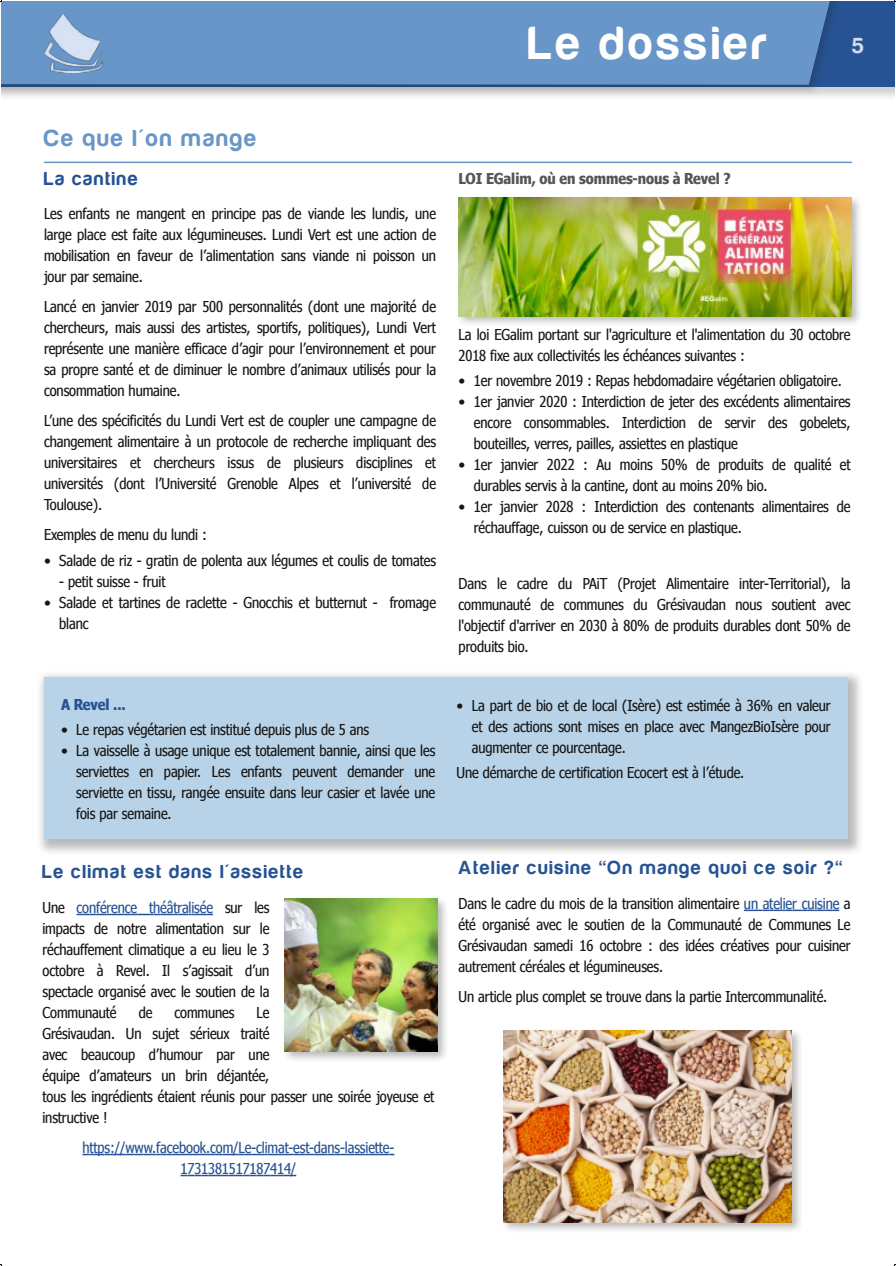
<style>
.page{position:relative;width:896px;height:1266px;background:#fff}
.page>*{position:absolute;margin:0;border:0;box-sizing:border-box;transform-origin:0 0}
.t1{font:48px "Harabara";letter-spacing:.1em;color:#fff}
.t2{font:24px "Harabara";letter-spacing:.1em;color:#6896c8}
.t3{font:22.5px "Harabara";color:rgb(255 255 255/.8)}
.t4{font:19.5px "Harabara";letter-spacing:.095em;color:#275394}
.t5{font:15px/21px "Nina";letter-spacing:-.005em;color:#181715;text-align:justify}
.t6{font:15px/21px "Nina";letter-spacing:-.005em;color:#275394;text-align:center}
.t7{font:700 15px "Nina";letter-spacing:-.005em;color:#565655}
.t8{font:700 15px "Nina";letter-spacing:-.01em;color:#275394}
.s1{color:#275394}
</style>
<div class="page">
<div style="left:2px;top:2px;width:892px;height:100px;background:#181715;opacity:.2"></div>
<div style="left:2px;top:2px;width:892px;height:85px;background:#275394"></div>
<div style="left:2px;top:2px;width:845px;height:94px;background:#181715;opacity:.2"></div>
<div style="left:2px;top:2px;width:833px;height:83px;background:#6896c8"></div>
<img style="left:44px;top:13px;width:59px;height:60px">
<div style="left:36px;top:669px;width:829px;height:187px;background:#181715;opacity:.3"></div>
<div style="left:44px;top:678px;width:804px;height:161px;background:#b8d3e8"></div>
<hr style="left:44px;top:162px;width:808px;height:1px;background:#6896c8">
<div style="left:455px;top:194px;width:409px;height:134px;background:#181715;opacity:.3"></div>
<img style="left:459px;top:197px;width:393px;height:119px">
<svg style="left:77px;top:914px;width:136px;height:1px"></svg>
<svg style="left:82px;top:1154px;width:312px;height:1px"></svg>
<svg style="left:181px;top:1175px;width:115px;height:1px"></svg>
<div style="left:281px;top:895px;width:168px;height:168px;background:#181715;opacity:.3"></div>
<img style="left:284px;top:899px;width:153px;height:153px">
<svg style="left:744px;top:909px;width:95px;height:2px"></svg>
<div style="left:501px;top:1027px;width:303px;height:207px;background:#181715;opacity:.3"></div>
<img style="left:504px;top:1030px;width:288px;height:192px">
<h1 class="t1" style="left:528px;top:18px;width:240px">Le dossier</h1>
<h3 class="t3" style="left:852px;top:34px;width:13px">5</h3>
<h2 class="t2" style="left:44px;top:125px;width:214px">Ce que l'on mange</h2>
<h3 class="t4" style="left:44px;top:168px;width:95px">La cantine</h3>
<p class="t5" style="left:44px;top:203px;width:393px">Les enfants ne mangent en principe pas de viande les lundis, une large place est faite aux légumineuses. Lundi Vert est une action de mobilisation en faveur de l’alimentation sans viande ni poisson un jour par semaine.</p>
<p class="t5" style="left:44px;top:296px;width:393px">Lancé en janvier 2019 par 500 personnalités (dont une majorité de chercheurs, mais aussi des artistes, sportifs, politiques), Lundi Vert représente une manière efficace d’agir pour l’environnement et pour sa propre santé et de diminuer le nombre d’animaux utilisés pour la consommation humaine.</p>
<p class="t5" style="left:44px;top:410px;width:393px">L’une des spécificités du Lundi Vert est de coupler une campagne de changement alimentaire à un protocole de recherche impliquant des universitaires et chercheurs issus de plusieurs disciplines et universités (dont l’Université Grenoble Alpes et l’université de Toulouse).</p>
<p class="t5" style="left:44px;top:524px;width:164px">Exemples de menu du lundi :</p>
<p class="t5" style="left:44px;top:549px;width:393px">• Salade de riz - gratin de polenta aux légumes et coulis de tomates</p>
<p class="t5" style="left:59px;top:570px;width:108px">- petit suisse - fruit</p>
<p class="t5" style="left:59px;top:591px;width:378px;text-indent:-15px">• Salade et tartines de raclette - Gnocchis et butternut - fromage blanc</p>
<p class="t8" style="left:61px;top:695px;width:66px">A Revel ...</p>
<p class="t5" style="left:61px;top:719px;width:310px">• Le repas végétarien est institué depuis plus de 5 ans</p>
<p class="t5" style="left:76px;top:740px;width:361px;text-indent:-15px">• La vaisselle à usage unique est totalement bannie, ainsi que les serviettes en papier. Les enfants peuvent demander une serviette en tissu, rangée ensuite dans leur casier et lavée une fois par semaine.</p>
<h3 class="t4" style="left:42px;top:862px;width:262px">Le climat est dans l'assiette</h3>
<p class="t5" style="left:42px;top:896px;width:228px">Une <span class="s1">conférence théâtralisée</span> sur les impacts de notre alimentation sur le réchauffement climatique a eu lieu le 3 octobre à Revel. Il s’agissait d’un spectacle organisé avec le soutien de la Communauté</p>
<p class="t5" style="left:139px;top:1001px;width:15px">de</p>
<p class="t5" style="left:174px;top:1001px;width:61px">communes</p>
<p class="t5" style="left:42px;top:1001px;width:393px;text-align:left;text-indent:214px">Le<br>Grésivaudan. Un sujet sérieux traité<br>avec beaucoup d’humour par une<br>équipe d’amateurs un brin déjantée,<br>tous les ingrédients étaient réunis pour passer une soirée joyeuse et instructive !</p>
<p class="t6" style="left:82px;top:1136px;width:313px">https://www.facebook.com/Le-climat-est-dans-lassiette-<br>1731381517187414/</p>
<p class="t7" style="left:459px;top:169px;width:274px">LOI EGalim, où en sommes-nous à Revel ?</p>
<p class="t5" style="left:459px;top:323px;width:393px">La loi EGalim portant sur l'agriculture et l'alimentation du 30 octobre<br>2018 fixe aux collectivités les échéances suivantes :</p>
<p class="t5" style="left:459px;top:370px;width:385px">• 1er novembre 2019 : Repas hebdomadaire végétarien obligatoire.</p>
<p class="t5" style="left:474px;top:391px;width:378px;text-indent:-15px">• 1er janvier 2020 : Interdiction de jeter des excédents alimentaires encore consommables. Interdiction de servir des gobelets, bouteilles, verres, pailles, assiettes en plastique</p>
<p class="t5" style="left:474px;top:454px;width:378px;text-indent:-15px">• 1er janvier 2022 : Au moins 50% de produits de qualité et durables servis à la cantine, dont au moins 20% bio.</p>
<p class="t5" style="left:474px;top:496px;width:378px;text-indent:-15px">• 1er janvier 2028 : Interdiction des contenants alimentaires de réchauffage, cuisson ou de service en plastique.</p>
<p class="t5" style="left:459px;top:572px;width:393px">Dans le cadre du PAiT (Projet Alimentaire inter-Territorial), la communauté de communes du Grésivaudan nous soutient avec l'objectif d'arriver en 2030 à 80% de produits durables dont 50% de produits bio.</p>
<p class="t5" style="left:472px;top:694px;width:360px;text-indent:-15px">• La part de bio et de local (Isère) est estimée à 36% en valeur et des actions sont mises en place avec MangezBioIsère pour augmenter ce pourcentage.</p>
<p class="t5" style="left:456px;top:762px;width:289px">Une démarche de certification Ecocert est à l’étude.</p>
<h3 class="t4" style="left:459px;top:857px;width:385px">Atelier cuisine "On mange quoi ce soir ?"</h3>
<p class="t5" style="left:459px;top:892px;width:393px">Dans le cadre du mois de la transition alimentaire <span class="s1">un atelier cuisine</span> a été organisé avec le soutien de la Communauté de Communes Le Grésivaudan samedi 16 octobre : des idées créatives pour cuisiner autrement céréales et légumineuses.</p>
<p class="t5" style="left:459px;top:985px;width:370px">Un article plus complet se trouve dans la partie Intercommunalité.</p>
</div>
